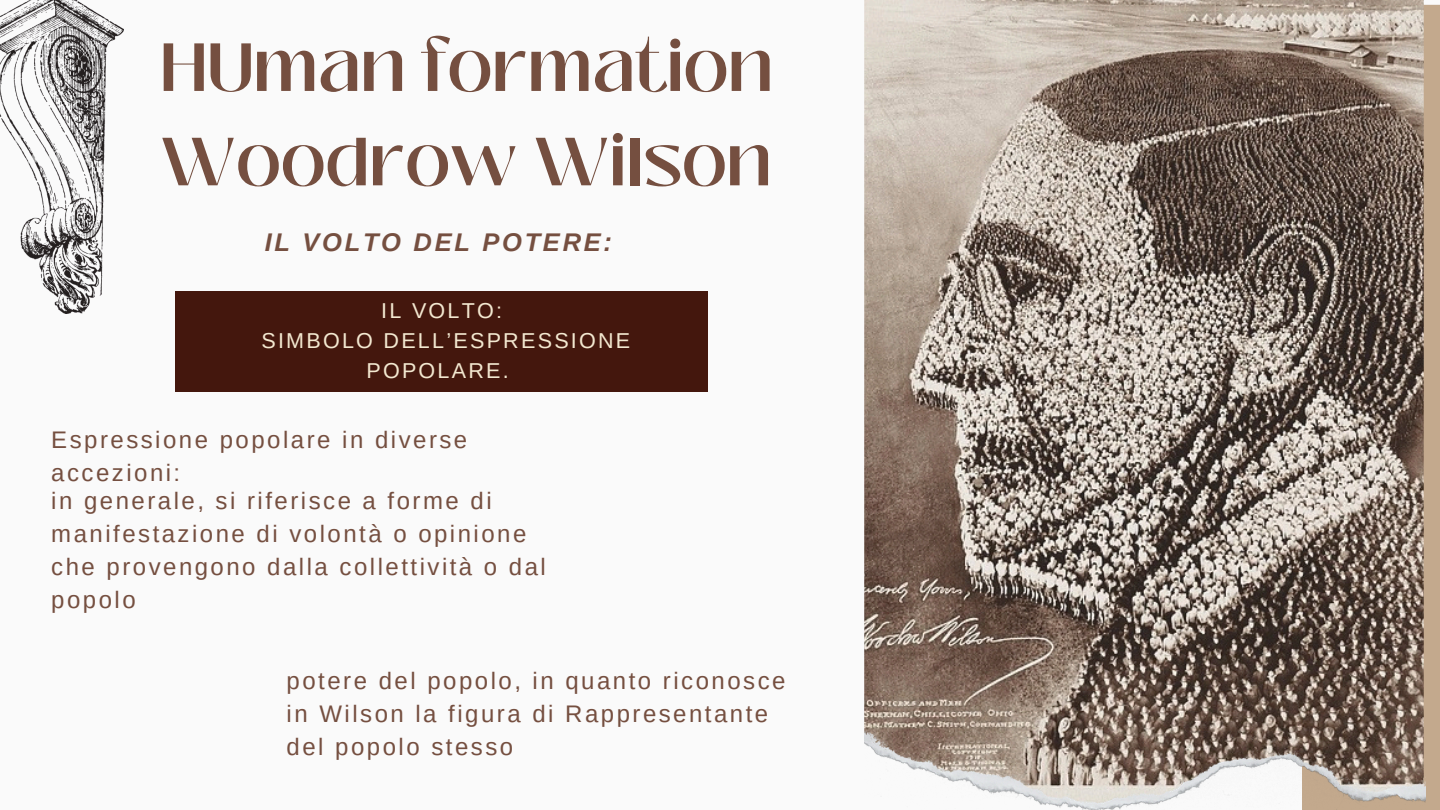
<style>
.page{position:relative;width:1440px;height:810px;background:#fafafa}
.page>*{position:absolute;margin:0;border:0;box-sizing:border-box;transform-origin:0 0}
.t1{font:600 67.7px/94.4px "Black Mango";color:#754f40}
.t2{font:italic 700 25.6px "Arimo";letter-spacing:.105em;color:#754f40}
.t3{font:24px/33px "Arimo";letter-spacing:.105em;color:#754f40}
.t4{font:21.6px/30px "Arimo";letter-spacing:.105em;color:#f3e8d0}
</style>
<div class="page">
<div style="left:1424px;top:5px;width:16px;height:805px;background:#c3a98d"></div>
<img style="left:864px;top:0;width:560px;height:732px">
<img style="left:864px;top:732px;width:562px;height:78px">
<div style="left:176px;top:291px;width:532px;height:101px;background:#44170d"></div>
<img style="left:0;top:0;width:123px;height:313px">
<p class="t1" style="left:160px;top:21px;width:615px">HUman formation<br>Woodrow Wilson</p>
<h3 class="t2" style="left:265px;top:227px;width:349px">IL VOLTO DEL POTERE:</h3>
<h2 class="t4" style="left:381px;top:296px;width:122px">IL VOLTO:</h2>
<p class="t4" style="left:366px;top:326px;width:265px;text-indent:-105px">SIMBOLO DELL’ESPRESSIONE<br>POPOLARE.</p>
<h3 class="t3" style="left:51px;top:423px;width:418px">Espressione popolare in diverse accezioni:</h3>
<p class="t3" style="left:51px;top:484px;width:496px">in generale, si riferisce a forme di manifestazione di volontà o opinione che provengono dalla collettività o dal popolo</p>
<h3 class="t3" style="left:287px;top:664px;width:500px">potere del popolo, in quanto riconosce in Wilson la figura di Rappresentante del popolo stesso</h3>
</div>
